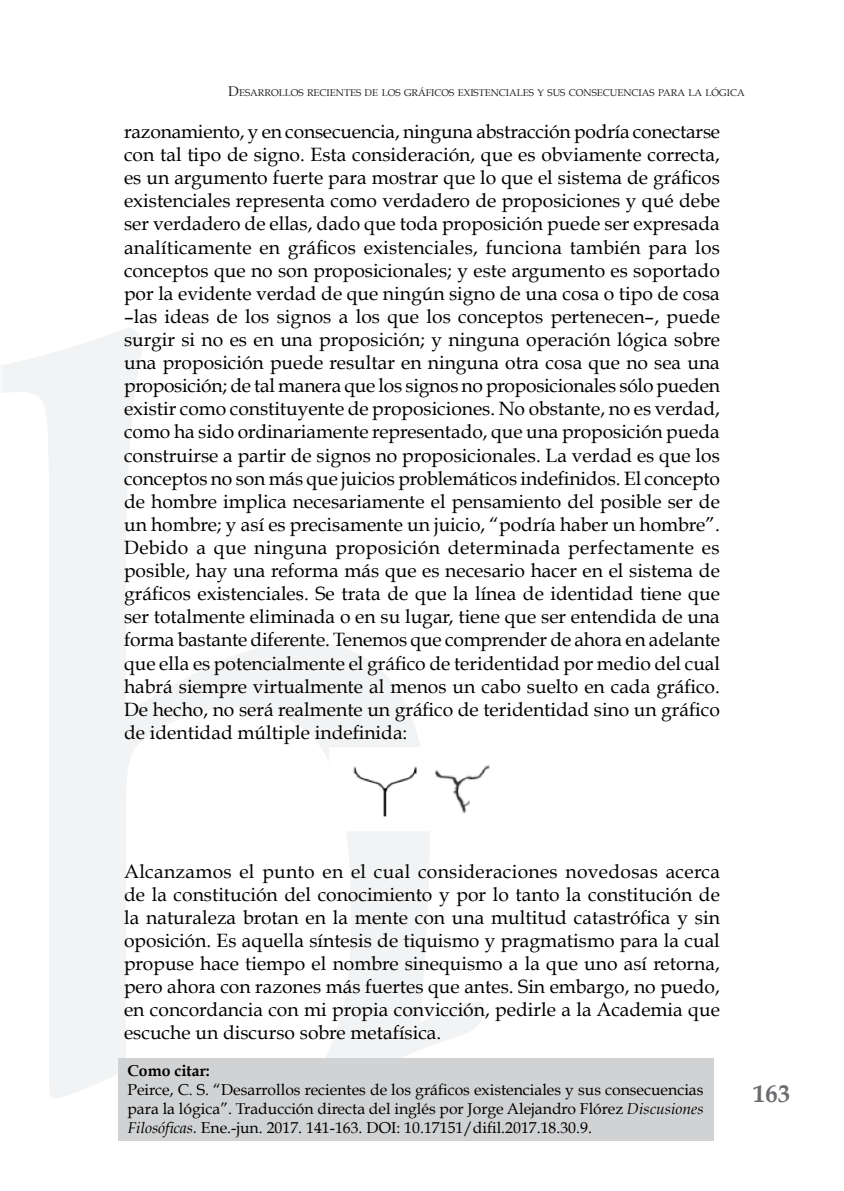
<style>
.page{position:relative;width:844px;height:1191px;background:#fff}
.page>*{position:absolute;margin:0;border:0;box-sizing:border-box;transform-origin:0 0}
.t1{font:700 24.5px "Book Antiqua";color:#6c6d70}
.t2{font:19.25px/23.1px "Book Antiqua";color:#000;text-align:justify}
.t3{font:15.75px/18.9px "Book Antiqua";color:#000;text-align:justify}
.t4{font:700 15.75px "Book Antiqua";color:#000}
.t5{font:9.8px "Book Antiqua";color:#231f20}
.s1{font-size:14px}
.s2{font-style:italic}
</style>
<div class="page">
<svg style="left:3px;top:328px;width:479px;height:813px"></svg>
<img style="left:429px;top:747px;width:61px;height:84px">
<img style="left:329px;top:747px;width:100px;height:84px">
<div style="left:118px;top:1057px;width:595px;height:83px;background:#d1d2d4"></div>
<p class="t5" style="left:228px;top:86px;width:517px"><span class="s1">D</span>ESARROLLOS RECIENTES DE LOS GRÁFICOS EXISTENCIALES Y SUS CONSECUENCIAS PARA LA LÓGICA</p>
<p class="t2" style="left:124px;top:120px;width:597px">razonamiento, y en consecuencia, ninguna abstracción podría conectarse con tal tipo de signo. Esta consideración, que es obviamente correcta, es un argumento fuerte para mostrar que lo que el sistema de gráficos existenciales representa como verdadero de proposiciones y qué debe ser verdadero de ellas, dado que toda proposición puede ser expresada analíticamente en gráficos existenciales, funciona también para los conceptos que no son proposicionales; y este argumento es soportado por la evidente verdad de que ningún signo de una cosa o tipo de cosa –las ideas de los signos a los que los conceptos pertenecen–, puede surgir si no es en una proposición; y ninguna operación lógica sobre una proposición puede resultar en ninguna otra cosa que no sea una proposición; de tal manera que los signos no proposicionales sólo pueden existir como constituyente de proposiciones. No obstante, no es verdad, como ha sido ordinariamente representado, que una proposición pueda construirse a partir de signos no proposicionales. La verdad es que los conceptos no son más que juicios problemáticos indefinidos. El concepto de hombre implica necesariamente el pensamiento del posible ser de un hombre; y así es precisamente un juicio, “podría haber un hombre”.<br>Debido a que ninguna proposición determinada perfectamente es posible, hay una reforma más que es necesario hacer en el sistema de gráficos existenciales. Se trata de que la línea de identidad tiene que ser totalmente eliminada o en su lugar, tiene que ser entendida de una forma bastante diferente. Tenemos que comprender de ahora en adelante que ella es potencialmente el gráfico de teridentidad por medio del cual habrá siempre virtualmente al menos un cabo suelto en cada gráfico.<br>De hecho, no será realmente un gráfico de teridentidad sino un gráfico de identidad múltiple indefinida:</p>
<p class="t2" style="left:124px;top:859px;width:597px">Alcanzamos el punto en el cual consideraciones novedosas acerca de la constitución del conocimiento y por lo tanto la constitución de la naturaleza brotan en la mente con una multitud catastrófica y sin oposición. Es aquella síntesis de tiquismo y pragmatismo para la cual propuse hace tiempo el nombre sinequismo a la que uno así retorna, pero ahora con razones más fuertes que antes. Sin embargo, no puedo, en concordancia con mi propia convicción, pedirle a la Academia que escuche un discurso sobre metafísica.</p>
<p class="t4" style="left:127px;top:1061px;width:84px">Como citar:</p>
<p class="t3" style="left:127px;top:1079px;width:577px">Peirce, C. S. “Desarrollos recientes de los gráficos existenciales y sus consecuencias para la lógica”. Traducción directa del inglés por Jorge Alejandro Flórez <span class="s2">Discusiones Filosóficas.</span> Ene.-jun. 2017. 141-163. DOI: 10.17151/difil.2017.18.30.9.</p>
<p class="t1" style="left:753px;top:1079px;width:38px">163</p>
</div>
